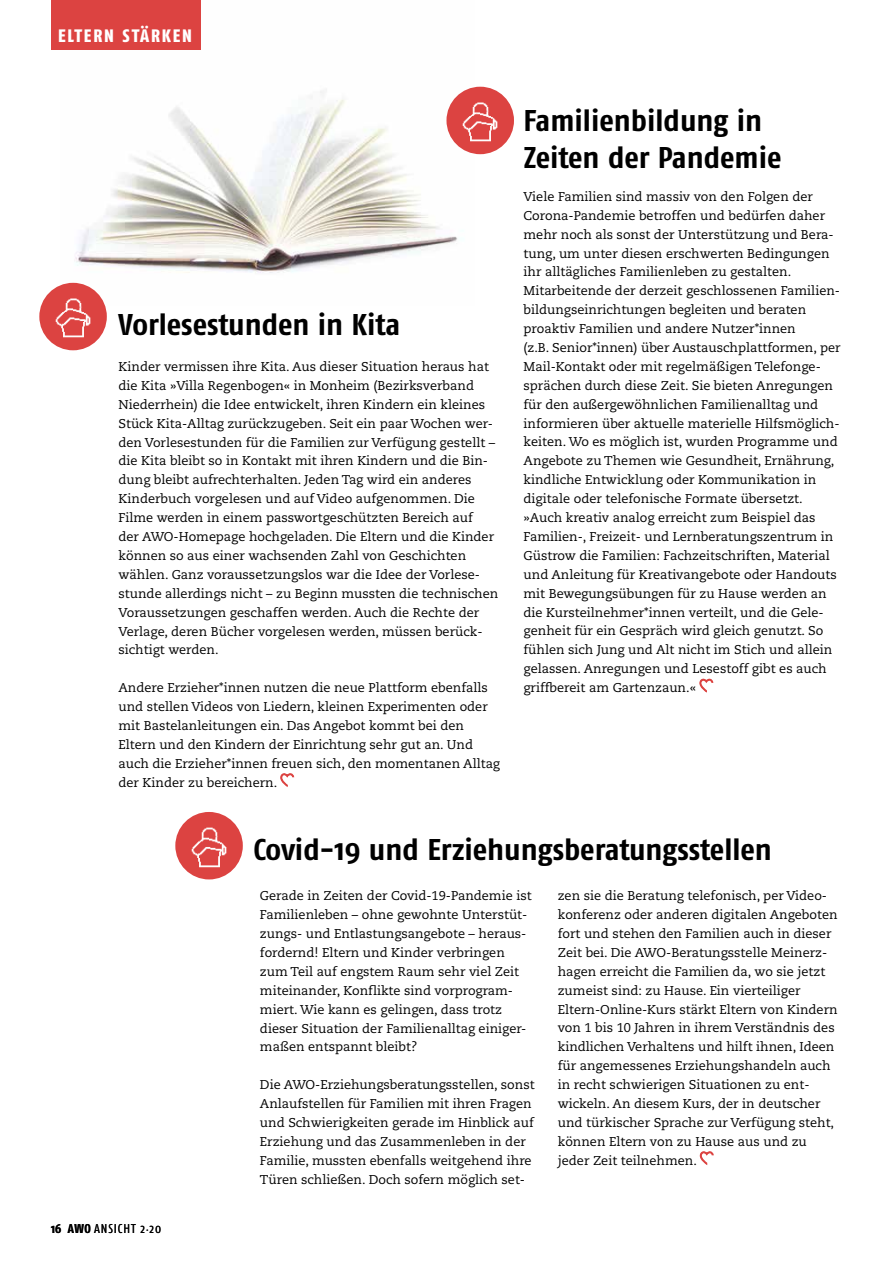
<style>
.page{position:relative;width:893px;height:1263px;background:#fff}
.page>*{position:absolute;margin:0;border:0;box-sizing:border-box;transform-origin:0 0}
.t1{font:700 30px/37.5px "Fago Co";color:#000;scale:1.08 1}
.t2{font:18px "Fago Co Exb Lf";letter-spacing:.1em;color:#fff}
.t3{font:12.75px/18.9px "Caecilia";color:#000}
.t4{font:12.75px "Fago Co";letter-spacing:.07em;color:#000}
.s1{font-weight:700}
.s2{font-size:7.5px}
</style>
<div class="page">
<img style="left:61px;top:0;width:413px;height:304px">
<svg style="left:699px;top:678px;width:14px;height:15px"></svg>
<svg style="left:280px;top:773px;width:14px;height:14px"></svg>
<div style="left:39px;top:283px;width:68px;height:67px;background:#dc4341;border-radius:50%"></div>
<img style="left:55px;top:298px;width:36px;height:40px">
<svg style="left:700px;top:1151px;width:14px;height:14px"></svg>
<div style="left:175px;top:812px;width:68px;height:67px;background:#dc4341;border-radius:50%"></div>
<img style="left:191px;top:827px;width:36px;height:41px">
<div style="left:446px;top:87px;width:68px;height:67px;background:#dc4341;border-radius:50%"></div>
<img style="left:462px;top:102px;width:36px;height:40px">
<div style="left:51px;top:0;width:149px;height:49px;background:#dc4341"></div>
<h2 class="t2" style="left:58px;top:25px;width:135px">ELTERN STÄRKEN</h2>
<h1 class="t1" style="left:119px;top:305px;width:263px">Vorlesestunden in Kita</h1>
<p class="t3" style="left:119px;top:357px;width:381px">Kinder vermissen ihre Kita. Aus dieser Situation heraus hat die Kita »Villa Regenbogen« in Monheim (Bezirksverband Niederrhein) die Idee entwickelt, ihren Kindern ein kleines Stück Kita-Alltag zurückzugeben. Seit ein paar Wochen wer&shy;den Vorlesestunden für die Familien zur Verfügung gestellt – die Kita bleibt so in Kontakt mit ihren Kindern und die Bin&shy;dung bleibt aufrechterhalten. Jeden Tag wird ein anderes Kinderbuch vorgelesen und auf Video aufgenommen. Die Filme werden in einem passwortgeschützten Bereich auf<br>der AWO-Homepage hochgeladen. Die Eltern und die Kinder können so aus einer wachsenden Zahl von Geschichten wählen. Ganz voraussetzungslos war die Idee der Vorlese&shy;stunde allerdings nicht – zu Beginn mussten die technischen Voraussetzungen geschaffen werden. Auch die Rechte der Verlage, deren Bücher vorgelesen werden, müssen berück&shy;sichtigt werden.</p>
<p class="t3" style="left:119px;top:679px;width:383px">Andere Erzieher*innen nutzen die neue Plattform ebenfalls und stellen Videos von Liedern, kleinen Experimenten oder mit Bastelanleitungen ein. Das Angebot kommt bei den Eltern und den Kindern der Einrichtung sehr gut an. Und auch die Erzieher*innen freuen sich, den momentanen Alltag der Kinder zu bereichern.</p>
<h1 class="t1" style="left:524px;top:101px;width:240px">Familienbildung in<br>Zeiten der Pandemie</h1>
<p class="t3" style="left:524px;top:187px;width:319px">Viele Familien sind massiv von den Folgen der Corona-Pandemie betroffen und bedürfen daher mehr noch als sonst der Unterstützung und Bera&shy;tung, um unter diesen erschwerten Bedingungen ihr alltägliches Familienleben zu gestalten.<br>Mitarbeitende der derzeit geschlossenen Familien&shy;bildungseinrichtungen begleiten und beraten proaktiv Familien und andere Nutzer*innen<br>(z.B. Senior*innen) über Austauschplattformen, per Mail-Kontakt oder mit regelmäßigen Telefonge&shy;sprächen durch diese Zeit. Sie bieten Anregungen für den außergewöhnlichen Familienalltag und informieren über aktuelle materielle Hilfsmöglich&shy;keiten. Wo es möglich ist, wurden Programme und Angebote zu Themen wie Gesundheit, Ernährung, kindliche Entwicklung oder Kommunikation in digitale oder telefonische Formate übersetzt. »Auch kreativ analog erreicht zum Beispiel das Familien-, Freizeit- und Lernberatungszentrum in Güstrow die Familien: Fachzeitschriften, Material und Anleitung für Kreativangebote oder Handouts mit Bewegungsübungen für zu Hause werden an die Kursteilnehmer*innen verteilt, und die Gele&shy;genheit für ein Gespräch wird gleich genutzt. So fühlen sich Jung und Alt nicht im Stich und allein gelassen. Anregungen und Lesestoff gibt es auch griffbereit am Gartenzaun.«</p>
<h1 class="t1" style="left:254px;top:830px;width:481px">Covid-19 und Erziehungsberatungsstellen</h1>
<p class="t4" style="left:51px;top:1221px;width:112px"><span class="s1">16 AWO</span> ANSICHT 2 <span class="s2">•</span>20</p>
<p class="t3" style="left:260px;top:886px;width:273px">Gerade in Zeiten der Covid-19-Pandemie ist Familienleben – ohne gewohnte Unterstüt&shy;zungs- und Entlastungsangebote – heraus&shy;fordernd! Eltern und Kinder verbringen zum Teil auf engstem Raum sehr viel Zeit miteinander, Konflikte sind vorprogram&shy;miert. Wie kann es gelingen, dass trotz dieser Situation der Familienalltag einiger&shy;maßen entspannt bleibt?</p>
<p class="t3" style="left:260px;top:1075px;width:276px">Die AWO-Erziehungsberatungsstellen, sonst Anlaufstellen für Familien mit ihren Fragen und Schwierigkeiten gerade im Hinblick auf Erziehung und das Zusammenleben in der Familie, mussten ebenfalls weitgehend ihre Türen schließen. Doch sofern möglich set-</p>
<p class="t3" style="left:558px;top:886px;width:281px">zen sie die Beratung telefonisch, per Video&shy;konferenz oder anderen digitalen Angeboten fort und stehen den Familien auch in dieser Zeit bei. Die AWO-Beratungsstelle Meinerz&shy;hagen erreicht die Familien da, wo sie jetzt zumeist sind: zu Hause. Ein vierteiliger Eltern-Online-Kurs stärkt Eltern von Kindern von 1 bis 10 Jahren in ihrem Verständnis des kindlichen Verhaltens und hilft ihnen, Ideen für angemessenes Erziehungshandeln auch in recht schwierigen Situationen zu ent&shy;wickeln. An diesem Kurs, der in deutscher und türkischer Sprache zur Verfügung steht, können Eltern von zu Hause aus und zu jeder Zeit teilnehmen.</p>
</div>
